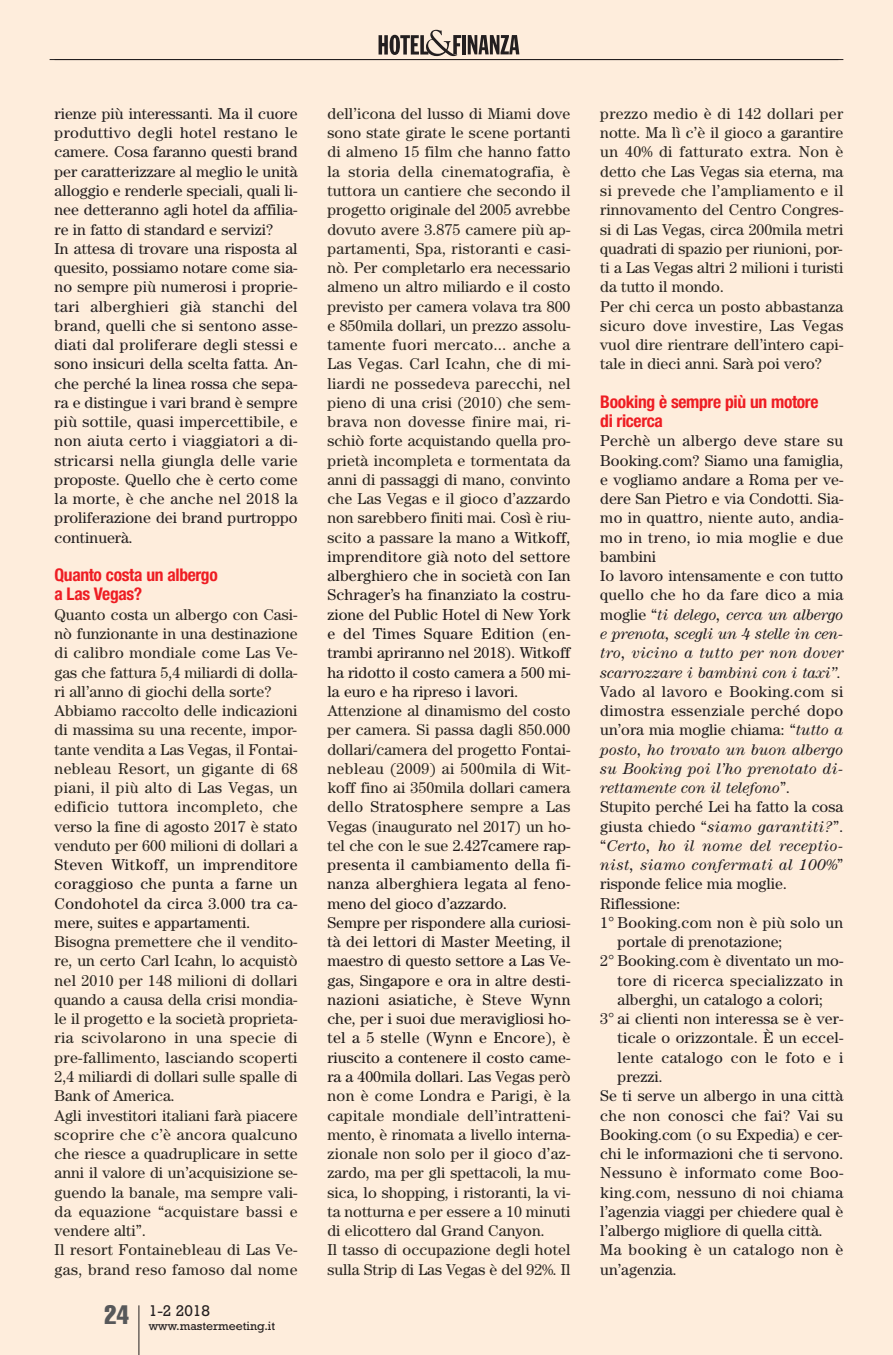
<style>
.page{position:relative;width:893px;height:1355px;background:#fff}
.page>*{position:absolute;margin:0;border:0;box-sizing:border-box;transform-origin:0 0}
.t1{font:700 condensed 17.5px/19.2px "Helvetica Neue";letter-spacing:-.02em;color:#ee1d23}
.t2{font:15.75px/19.2px "Century";letter-spacing:.005em;color:#2a2620}
.t3{font:15.75px/19.2px "Century";letter-spacing:.005em;color:#231f20}
.t4{font:15.75px "Century";letter-spacing:.025em;color:#231f20}
.t5{font:italic 15.75px "Century";letter-spacing:.015em;color:#231f20}
.t6{font:15.75px/19.2px "Century";letter-spacing:.025em;color:#1f1a19;text-align:justify}
.t7{font:15.75px "Rockwell";color:#231f20}
.t8{font:12.25px "Rockwell";color:#231f20}
.s1{color:#1f1a19}
.s2{font-style:italic}
.s3{font-style:normal}
</style>
<div class="page">
<div style="left:0;top:0;width:893px;height:1354px;background:#feeddc"></div>
<hr style="left:138px;top:1305px;width:1px;height:49px;background:#231f20">
<hr style="left:55px;top:59px;width:788px;height:1px;background:#231f20">
<hr style="left:462px;top:35px;width:4px;height:19px;background:#231f20">
<svg style="left:468px;top:35px;width:51px;height:19px"></svg>
<svg style="left:379px;top:30px;width:82px;height:26px"></svg>
<hr style="left:50px;top:59px;width:788px;height:1px;background:#231f20">
<p class="t3" style="left:55px;top:105px;width:245px">rienze più interessanti. Ma il cuore produttivo degli hotel restano le camere. Cosa faranno questi brand per caratterizzare al meglio le unità alloggio e renderle speciali, quali li&shy;nee detteranno agli hotel da affilia&shy;re in fatto di standard e servizi?<br>In attesa di trovare una risposta al quesito, possiamo notare come sia&shy;no sempre più numerosi i proprie&shy;tari alberghieri già stanchi del brand, quelli che si sentono asse&shy;diati dal proliferare degli stessi e sono insicuri della scelta fatta. An&shy;che perché la linea rossa che sepa&shy;ra e distingue i vari brand è sempre più sottile, quasi impercettibile, e non aiuta certo i viaggiatori a di&shy;stricarsi nella giungla delle varie proposte. Quello che è certo come la morte, è che anche nel 2018 la proliferazione dei brand purtroppo continuerà.</p>
<p class="t1" style="left:55px;top:567px;width:165px">Quanto costa un albergo a Las Vegas?</p>
<p class="t2" style="left:55px;top:606px;width:245px">Quanto costa un albergo con Casi&shy;nò funzionante in una destinazione di calibro mondiale come Las Ve&shy;gas che fattura 5,4 miliardi di dolla&shy;ri all’anno di giochi della sorte?<br>Abbiamo raccolto delle indicazioni di massima su una recente, impor&shy;tante vendita a Las Vegas, il Fontai&shy;nebleau Resort, un gigante di 68 piani, il più alto di Las Vegas, un edificio tuttora incompleto, che verso la fine di agosto 2017 è stato venduto per 600 milioni di dollari a</p>
<p class="t6" style="left:55px;top:856px;width:245px">Steven Witkoff, un imprenditore coraggioso che punta a farne un Condohotel da circa 3.000 tra ca&shy;mere, suites e appartamenti.</p>
<p class="t2" style="left:55px;top:933px;width:245px">Bisogna premettere che il vendito&shy;re, un certo Carl Icahn, lo acquistò nel 2010 per 148 milioni di dollari quando a causa della crisi mondia&shy;le il progetto e la società proprieta&shy;ria scivolarono in una specie di pre-fallimento, lasciando scoperti 2,4 miliardi di dollari sulle spalle di Bank of America.<br>Agli investitori italiani farà piacere scoprire che c’è ancora qualcuno che riesce a quadruplicare in sette anni il valore di un’acquisizione se&shy;guendo la banale, ma sempre vali&shy;da equazione “acquistare bassi e vendere alti”.<br>Il resort Fontainebleau di Las Ve&shy;gas, brand reso famoso dal nome</p>
<p class="t8" style="left:105px;top:1321px;width:172px"><sup>24</sup> www.mastermeeting.it</p>
<p class="t7" style="left:149px;top:1305px;width:63px">1-2 2018</p>
<p class="t2" style="left:327px;top:105px;width:245px;text-align:justify">dell’icona del lusso di Miami dove sono state girate le scene portanti di almeno 15 film che hanno fatto la storia della cinematografia, è tuttora un cantiere che secondo il progetto originale del 2005 avrebbe dovuto avere 3.875 camere più ap&shy;partamenti, Spa, ristoranti e casi&shy;nò. Per completarlo era necessario almeno un altro miliardo e il costo previsto per camera volava tra 800 e 850mila dollari, un prezzo assolu&shy;tamente fuori mercato... anche a Las Vegas. Carl Icahn, che di mi&shy;liardi ne possedeva parecchi, nel pieno di una crisi (2010) che sem&shy;brava non dovesse finire mai, ri&shy;schiò forte acquistando quella pro&shy;prietà incompleta e tormentata da anni di passaggi di mano, convinto che Las Vegas e il gioco d’azzardo non sarebbero finiti mai. Così è riu&shy;scito a passare la mano a <span class="s1">Witkoff, imprenditore già noto del settore alberghiero che in società con Ian Schrager’s ha finanziato la costru&shy;zione del Public Hotel di New York e del Times Square Edition (en&shy;trambi apriranno nel 2018). Witkoff ha ridotto il costo camera a 500 mi&shy;la euro e ha ripreso i lavori.</span></p>
<p class="t2" style="left:327px;top:702px;width:245px">Attenzione al dinamismo del costo per camera. Si passa dagli 850.000 dollari/camera del progetto Fontai&shy;nebleau (2009) ai 500mila di Wit&shy;koff fino ai 350mila dollari camera dello <span class="s1">Stratosphere</span> sempre a Las Vegas (inaugurato nel 2017) un ho&shy;tel che con le sue <span class="s1">2.427camere rap&shy;presenta il cambiamento della fi&shy;nanza alberghiera legata al feno&shy;meno del gioco d’azzardo.<br>Sempre per rispondere alla curiosi&shy;tà dei lettori di Master Meeting, il maestro di questo settore a Las Ve&shy;gas, Singapore e ora in altre desti&shy;nazioni asiatiche, è Steve Wynn che, per i suoi due meravigliosi ho&shy;tel a 5 stelle (Wynn e Encore), è riuscito a contenere il costo came&shy;ra a 400mila dollari.</span> Las Vegas però non è come Londra e Parigi, è la capitale mondiale dell’intratteni&shy;mento, è rinomata a livello interna&shy;zionale non solo per il gioco d’az&shy;zardo, ma per gli spettacoli, la mu&shy;sica, lo shopping, i ristoranti, la vi&shy;ta notturna e per essere a 10 minuti di elicottero dal Grand Canyon.<br>Il tasso di occupazione degli hotel sulla Strip di Las Vegas è del 92%. Il</p>
<p class="t2" style="left:600px;top:105px;width:245px">prezzo medio è di 142 dollari per notte. Ma lì c’è il gioco a garantire un 40% di fatturato extra. Non è detto che Las Vegas sia eterna, ma si prevede che l’ampliamento e il rinnovamento del Centro Congres&shy;si di Las Vegas, circa 200mila metri quadrati di spazio per riunioni, por&shy;ti a Las Vegas altri 2 milioni i turisti da tutto il mondo.<br>Per chi cerca un posto abbastanza sicuro dove investire, Las Vegas vuol dire rientrare dell’intero capi&shy;tale in dieci anni. Sarà poi vero?</p>
<p class="t1" style="left:600px;top:393px;width:220px">Booking è sempre più un motore di ricerca</p>
<p class="t3" style="left:600px;top:433px;width:245px">Perchè un albergo deve stare su<br>Booking.com? Siamo una famiglia, e vogliamo andare a Roma per ve&shy;dere San Pietro e via Condotti. Sia&shy;mo in quattro, niente auto, andia&shy;mo in treno, io mia moglie e due bambini<br>Io lavoro intensamente e con tutto quello che ho da fare dico a mia moglie “<span class="s2">ti delego, cerca un albergo e prenota, scegli un 4 stelle in cen&shy;tro, vicino a tutto per non dover scarrozzare i bambini con i taxi”.</span></p>
<p class="t4" style="left:600px;top:686px;width:245px">Vado al lavoro e Booking.com si</p>
<p class="t4" style="left:600px;top:705px;width:245px">dimostra essenziale perché dopo</p>
<p class="t3" style="left:600px;top:721px;width:245px">un’ora mia moglie chiama: “<span class="s2">tutto a</span></p>
<p class="t5" style="left:600px;top:743px;width:245px">posto, ho trovato un buon albergo</p>
<p class="t5" style="left:600px;top:763px;width:245px">su Booking poi l’ho prenotato di-</p>
<p class="t5" style="left:600px;top:782px;width:191px">rettamente con il telefono<span class="s3">”.</span></p>
<p class="t3" style="left:600px;top:798px;width:245px">Stupito perché Lei ha fatto la cosa</p>
<p class="t3" style="left:600px;top:818px;width:245px">giusta chiedo “<span class="s2">siamo garantiti?</span>”.</p>
<p class="t5" style="left:600px;top:840px;width:245px"><span class="s3">“</span>Certo, ho il nome del receptio-</p>
<p class="t5" style="left:600px;top:859px;width:245px">nist, siamo confermati al 100%<span class="s3">”</span></p>
<p class="t3" style="left:600px;top:875px;width:188px">risponde felice mia moglie.</p>
<p class="t3" style="left:600px;top:895px;width:82px">Riflessione:</p>
<p class="t3" style="left:600px;top:914px;width:245px">1° Booking.com non è più solo un</p>
<p class="t3" style="left:618px;top:933px;width:166px">portale di prenotazione;</p>
<p class="t3" style="left:600px;top:952px;width:245px">2° Booking.com è diventato un mo-</p>
<p class="t4" style="left:618px;top:974px;width:227px">tore di ricerca specializzato in</p>
<p class="t3" style="left:618px;top:991px;width:207px">alberghi, un catalogo a colori;</p>
<p class="t3" style="left:600px;top:1010px;width:245px">3° ai clienti non interessa se è ver-</p>
<p class="t3" style="left:618px;top:1029px;width:227px">ticale o orizzontale. È un eccel-</p>
<p class="t4" style="left:618px;top:1051px;width:227px">lente catalogo con le foto e i</p>
<p class="t3" style="left:618px;top:1068px;width:47px">prezzi.</p>
<p class="t3" style="left:600px;top:1087px;width:245px">Se ti serve un albergo in una città</p>
<p class="t4" style="left:600px;top:1109px;width:245px">che non conosci che fai? Vai su</p>
<p class="t3" style="left:600px;top:1126px;width:244px">Booking.com (o su Expedia) e cer-</p>
<p class="t3" style="left:600px;top:1145px;width:245px">chi le informazioni che ti servono.</p>
<p class="t4" style="left:600px;top:1167px;width:245px">Nessuno è informato come Boo-</p>
<p class="t4" style="left:600px;top:1186px;width:245px">king.com, nessuno di noi chiama</p>
<p class="t3" style="left:600px;top:1203px;width:245px">l’agenzia viaggi per chiedere qual è</p>
<p class="t3" style="left:600px;top:1222px;width:224px">l’albergo migliore di quella città.</p>
<p class="t4" style="left:600px;top:1244px;width:245px">Ma booking è un catalogo non è</p>
<p class="t3" style="left:600px;top:1260px;width:78px">un’agenzia.</p>
</div>
